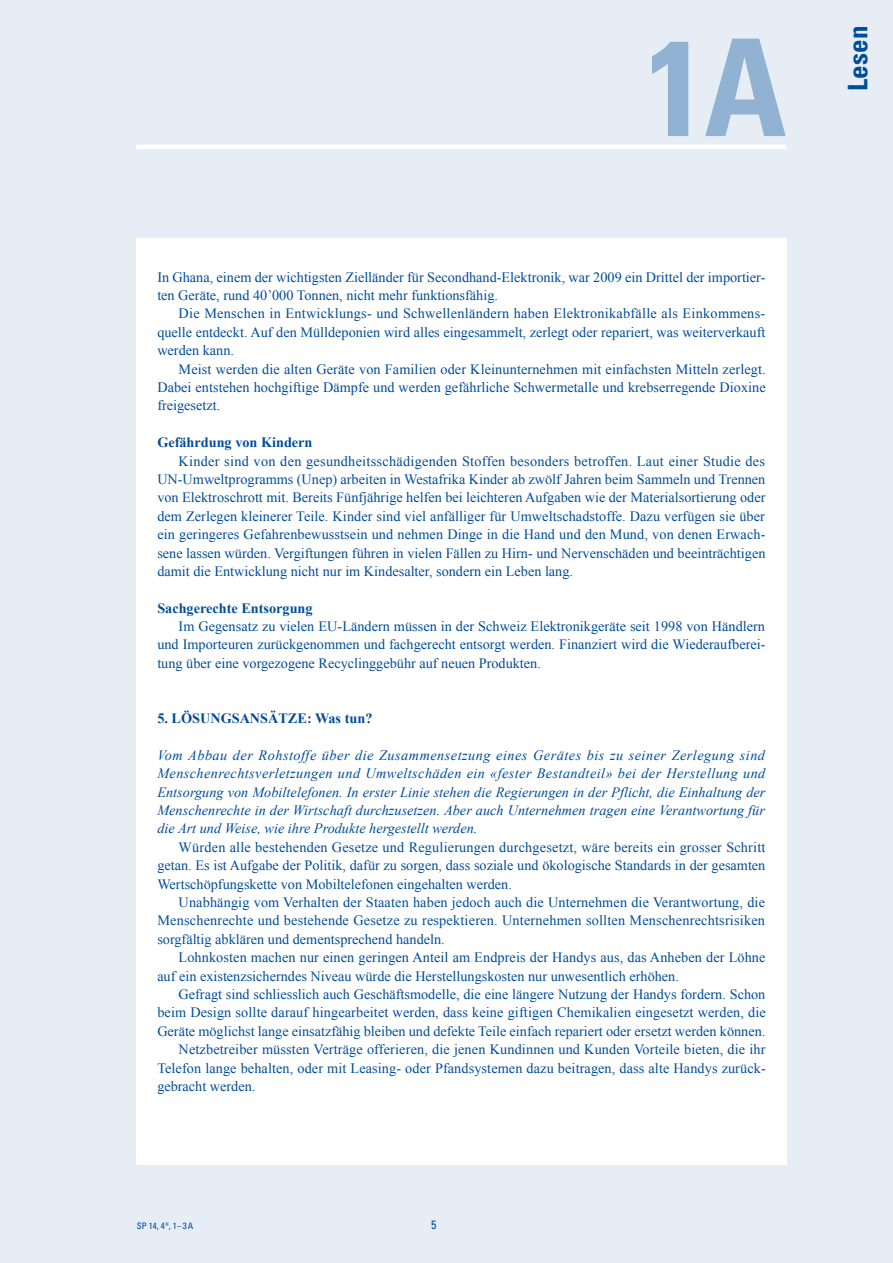
<style>
.page{position:relative;width:893px;height:1263px;background:#e6edf5}
.page>*{position:absolute;margin:0;border:0;box-sizing:border-box;transform-origin:0 0}
.t1{font:700 condensed 135px "Univers LT Std";color:#91b2d3}
.t2{font:700 condensed 27px "Univers LT Std";letter-spacing:.015em;color:#004c99}
.t3{font:14.25px/18.5px "Times New Roman";color:#004c99;text-align:justify}
.t4{font:italic 14.25px/18.5px "Times New Roman";color:#004c99;text-align:justify}
.t5{font:700 14.25px "Times New Roman";color:#004c99}
.t6{font:condensed 12px "Univers LT Std";color:#004c99}
.t7{font:condensed 9px "Univers LT Std";color:#004c99}
</style>
<div class="page">
<hr style="left:136px;top:145px;width:651px;height:4px;background:#fff">
<div style="left:136px;top:238px;width:651px;height:927px;background:#fff"></div>
<h1 class="t1" style="left:645px;top:5px;width:143px">1A</h1>
<p class="t3" style="left:157px;top:267px;width:610px">In Ghana, einem der wichtigsten Zielländer für Secondhand-Elektronik, war 2009 ein Drittel der importier&shy;ten Geräte, rund 40’000 Tonnen, nicht mehr funktionsfähig.</p>
<p class="t3" style="left:157px;top:304px;width:610px;text-indent:21px">Die Menschen in Entwicklungs- und Schwellenländern haben Elektronikabfälle als Einkommens&shy;quelle entdeckt. Auf den Mülldeponien wird alles eingesammelt, zerlegt oder repariert, was weiterverkauft werden kann.</p>
<p class="t3" style="left:157px;top:359px;width:610px;text-indent:21px">Meist werden die alten Geräte von Familien oder Kleinunternehmen mit einfachsten Mitteln zerlegt.<br>Dabei entstehen hochgiftige Dämpfe und werden gefährliche Schwermetalle und krebserregende Dioxine freigesetzt.</p>
<p class="t5" style="left:157px;top:432px;width:157px">Gefährdung von Kindern</p>
<p class="t3" style="left:157px;top:451px;width:610px;text-indent:21px">Kinder sind von den gesundheitsschädigenden Stoffen besonders betroffen. Laut einer Studie des UN-Umweltprogramms (Unep) arbeiten in Westafrika Kinder ab zwölf Jahren beim Sammeln und Trennen von Elektroschrott mit. Bereits Fünfjährige helfen bei leichteren Aufgaben wie der Materialsortierung oder dem Zerlegen kleinerer Teile. Kinder sind viel anfälliger für Umweltschadstoffe. Dazu verfügen sie über ein geringeres Gefahrenbewusstsein und nehmen Dinge in die Hand und den Mund, von denen Erwach&shy;sene lassen würden. Vergiftungen führen in vielen Fällen zu Hirn- und Nervenschäden und beeinträchtigen damit die Entwicklung nicht nur im Kindesalter, sondern ein Leben lang.</p>
<p class="t5" style="left:157px;top:598px;width:157px">Sachgerechte Entsorgung</p>
<p class="t3" style="left:157px;top:617px;width:610px;text-indent:21px">Im Gegensatz zu vielen EU-Ländern müssen in der Schweiz Elektronikgeräte seit 1998 von Händlern und Importeuren zurückgenommen und fachgerecht entsorgt werden. Finanziert wird die Wiederaufberei&shy;tung über eine vorgezogene Recyclinggebühr auf neuen Produkten.</p>
<p class="t5" style="left:157px;top:708px;width:217px">5. LÖSUNGSANSÄTZE: Was tun?</p>
<p class="t4" style="left:157px;top:745px;width:610px">Vom Abbau der Rohstoffe über die Zusammensetzung eines Gerätes bis zu seiner Zerlegung sind Menschenrechtsverletzungen und Umweltschäden ein «fester Bestandteil» bei der Herstellung und Entsorgung von Mobiltelefonen. In erster Linie stehen die Regierungen in der Pflicht, die Einhaltung der Menschenrechte in der Wirtschaft durchzusetzen. Aber auch Unternehmen tragen eine Verantwortung für die Art und Weise, wie ihre Produkte hergestellt werden.</p>
<p class="t3" style="left:157px;top:838px;width:610px;text-indent:21px">Würden alle bestehenden Gesetze und Regulierungen durchgesetzt, wäre bereits ein grosser Schritt getan. Es ist Aufgabe der Politik, dafür zu sorgen, dass soziale und ökologische Standards in der gesamten Wertschöpfungskette von Mobiltelefonen eingehalten werden.</p>
<p class="t3" style="left:157px;top:893px;width:609px;text-indent:21px">Unabhängig vom Verhalten der Staaten haben jedoch auch die Unternehmen die Verantwortung, die Menschenrechte und bestehende Gesetze zu respektieren. Unternehmen sollten Menschenrechtsrisiken sorgfältig abklären und dementsprechend handeln.</p>
<p class="t3" style="left:157px;top:948px;width:610px;text-indent:21px">Lohnkosten machen nur einen geringen Anteil am Endpreis der Handys aus, das Anheben der Löhne auf ein existenzsicherndes Niveau würde die Herstellungskosten nur unwesentlich erhöhen.</p>
<p class="t3" style="left:179px;top:985px;width:588px">Gefragt sind schliesslich auch Geschäftsmodelle, die eine längere Nutzung der Handys fordern. Schon</p>
<p class="t3" style="left:157px;top:1003px;width:610px">beim Design sollte darauf hingearbeitet werden, dass keine giftigen Chemikalien eingesetzt werden, die</p>
<p class="t3" style="left:157px;top:1022px;width:610px">Geräte möglichst lange einsatzfähig bleiben und defekte Teile einfach repariert oder ersetzt werden können.</p>
<p class="t3" style="left:179px;top:1040px;width:588px">Netzbetreiber müssten Verträge offerieren, die jenen Kundinnen und Kunden Vorteile bieten, die ihr</p>
<p class="t3" style="left:157px;top:1058px;width:610px">Telefon lange behalten, oder mit Leasing- oder Pfandsystemen dazu beitragen, dass alte Handys zurück-</p>
<p class="t3" style="left:157px;top:1077px;width:100px">gebracht werden.</p>
<p class="t7" style="left:137px;top:1220px;width:58px">SP 14, 4<sup>H</sup>, 1–3A</p>
<p class="t6" style="left:431px;top:1217px;width:7px">5</p>
<h2 class="t2" style="left:841px;top:91px;width:67px;rotate:-90deg">Lesen</h2>
</div>
